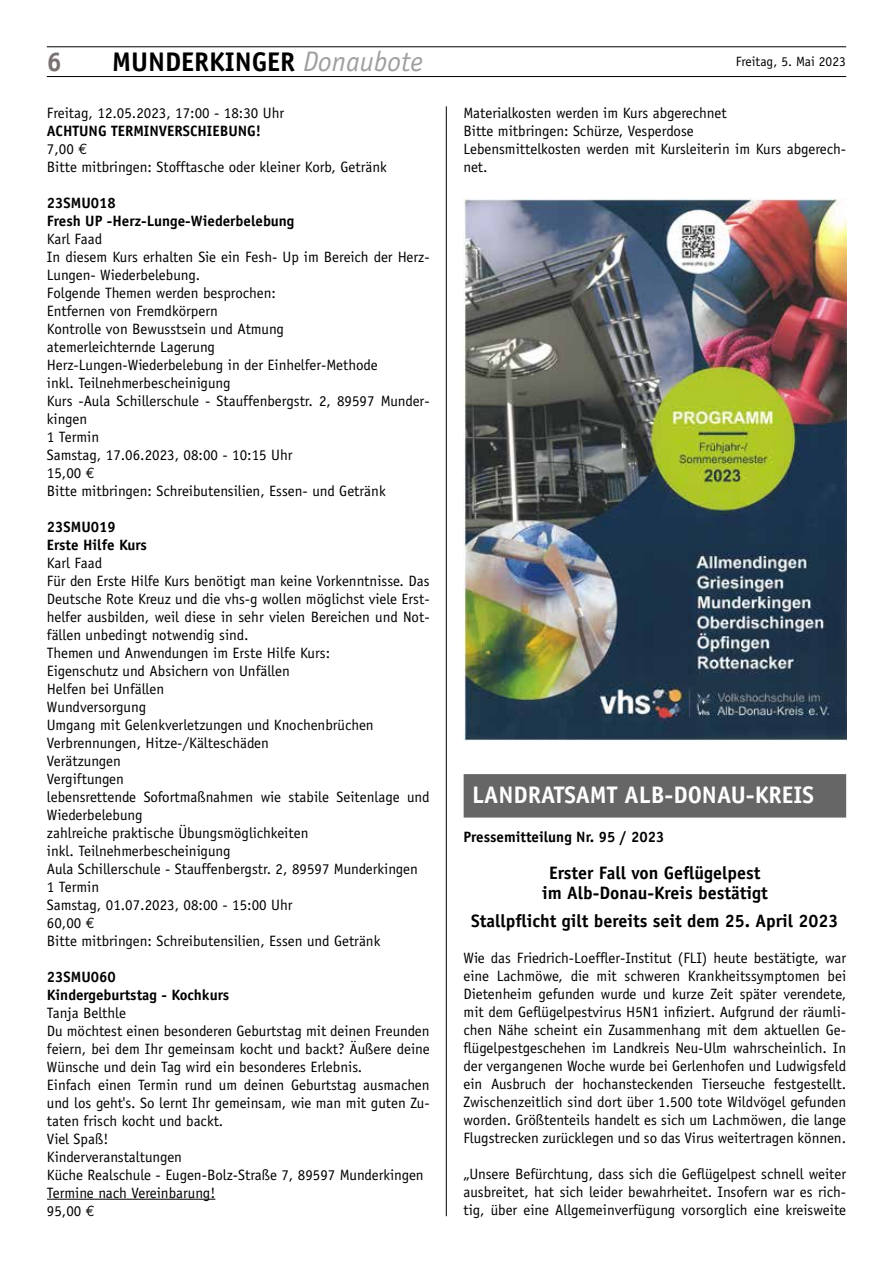
<style>
.page{position:relative;width:893px;height:1263px;background:#fff}
.page>*{position:absolute;margin:0;border:0;box-sizing:border-box;transform-origin:0 0}
.t1{font:700 27px "Officina Sans";color:#000}
.t2{font:700 27px "Officina Sans";color:#787370}
.t3{font:700 24px "Officina Sans";color:#fff}
.t4{font:700 18px/19.5px "Officina Sans";color:#000;text-align:center}
.t5{font:15px/18px "Officina Sans";color:#000}
.t6{font:700 15px/18px "Officina Sans";color:#000}
.t7{font:13.5px "Officina Sans";color:#000}
.s1{font-weight:400;font-style:italic;font-size:28.35px;color:#a19f9d}
.s2{font-weight:700}
.s3{font-family:"Euro Mono"}
</style>
<div class="page">
<hr style="left:47px;top:76px;width:799px;height:1px;background:#000">
<hr style="left:47px;top:47px;width:799px;height:1px;background:#000">
<hr style="left:446px;top:106px;width:1px;height:1110px;background:#000">
<hr style="left:47px;top:1199px;width:168px;height:1px;background:#000">
<img style="left:463px;top:199px;width:383px;height:541px">
<div style="left:464px;top:774px;width:382px;height:43px;background:#666"></div>
<h1 class="t2" style="left:47px;top:45px;width:17px">6</h1>
<h1 class="t1" style="left:112px;top:45px;width:312px">MUNDERKINGER <span class="s1">Donaubote</span></h1>
<p class="t7" style="left:736px;top:53px;width:112px">Freitag, 5. Mai 2023</p>
<p class="t5" style="left:47px;top:104px;width:239px">Freitag, 12.05.2023, 17:00 - 18:30 Uhr</p>
<p class="t5" style="left:47px;top:122px;width:341px"><span class="s2">ACHTUNG TERMINVERSCHIEBUNG!<br></span>7,00 <span class="s3">€<br></span>Bitte mitbringen: Stofftasche oder kleiner Korb, Getränk</p>
<p class="t6" style="left:47px;top:193px;width:249px">23SMU018<br>Fresh UP -Herz-Lunge-Wiederbelebung</p>
<p class="t5" style="left:47px;top:230px;width:384px">Karl Faad<br>In diesem Kurs erhalten Sie ein Fesh- Up im Bereich der Herz-Lungen- Wiederbelebung.<br>Folgende Themen werden besprochen:<br>Entfernen von Fremdkörpern<br>Kontrolle von Bewusstsein und Atmung<br>atemerleichternde Lagerung<br>Herz-Lungen-Wiederbelebung in der Einhelfer-Methode<br>inkl. Teilnehmerbescheinigung<br>Kurs -Aula Schillerschule - Stauffenbergstr. 2, 89597 Munder&shy;kingen<br>1 Termin<br>Samstag, 17.06.2023, 08:00 - 10:15 Uhr<br>15,00 <span class="s3">€<br></span>Bitte mitbringen: Schreibutensilien, Essen- und Getränk</p>
<p class="t6" style="left:47px;top:517px;width:102px">23SMU019<br>Erste Hilfe Kurs</p>
<p class="t5" style="left:47px;top:554px;width:384px">Karl Faad<br>Für den Erste Hilfe Kurs benötigt man keine Vorkenntnisse. Das Deutsche Rote Kreuz und die vhs-g wollen möglichst viele Erst&shy;helfer ausbilden, weil diese in sehr vielen Bereichen und Not&shy;fällen unbedingt notwendig sind.<br>Themen und Anwendungen im Erste Hilfe Kurs:<br>Eigenschutz und Absichern von Unfällen<br>Helfen bei Unfällen<br>Wundversorgung<br>Umgang mit Gelenkverletzungen und Knochenbrüchen Verbrennungen, Hitze-/Kälteschäden<br>Verätzungen<br>Vergiftungen<br>lebensrettende Sofortmaßnahmen wie stabile Seitenlage und Wiederbelebung<br>zahlreiche praktische Übungsmöglichkeiten<br>inkl. Teilnehmerbescheinigung<br>Aula Schillerschule - Stauffenbergstr. 2, 89597 Munderkingen<br>1 Termin<br>Samstag, 01.07.2023, 08:00 - 15:00 Uhr<br>60,00 <span class="s3">€<br></span>Bitte mitbringen: Schreibutensilien, Essen und Getränk</p>
<p class="t6" style="left:47px;top:967px;width:184px">23SMU060<br>Kindergeburtstag - Kochkurs</p>
<p class="t5" style="left:47px;top:1004px;width:384px">Tanja Belthle<br>Du möchtest einen besonderen Geburtstag mit deinen Freunden feiern, bei dem Ihr gemeinsam kocht und backt? Äußere deine Wünsche und dein Tag wird ein besonderes Erlebnis.<br>Einfach einen Termin rund um deinen Geburtstag ausmachen und los geht's. So lernt Ihr gemeinsam, wie man mit guten Zu&shy;taten frisch kocht und backt.<br>Viel Spaß!<br>Kinderveranstaltungen<br>Küche Realschule - Eugen-Bolz-Straße 7, 89597 Munderkingen Termine nach Vereinbarung!<br>95,00 <span class="s3">€</span></p>
<p class="t5" style="left:463px;top:104px;width:384px">Materialkosten werden im Kurs abgerechnet<br>Bitte mitbringen: Schürze, Vesperdose<br>Lebensmittelkosten werden mit Kursleiterin im Kurs abgerech&shy;net.</p>
<h2 class="t3" style="left:472px;top:780px;width:343px">Landratsamt aLb-donau-Kreis</h2>
<p class="t6" style="left:463px;top:828px;width:202px">Pressemitteilung Nr. 95 / 2023</p>
<p class="t4" style="left:542px;top:863px;width:227px">Erster Fall von Geflügelpest im Alb-Donau-Kreis bestätigt</p>
<p class="t4" style="left:471px;top:911px;width:369px">Stallpflicht gilt bereits seit dem 25. April 2023</p>
<p class="t5" style="left:463px;top:949px;width:384px;text-align:justify">Wie das Friedrich-Loeffler-Institut (FLI) heute bestätigte, war eine Lachmöwe, die mit schweren Krankheitssymptomen bei Dietenheim gefunden wurde und kurze Zeit später verendete, mit dem Geflügelpestvirus H5N1 infiziert. Aufgrund der räumli&shy;chen Nähe scheint ein Zusammenhang mit dem aktuellen Ge&shy;flügelpestgeschehen im Landkreis Neu-Ulm wahrscheinlich. In der vergangenen Woche wurde bei Gerlenhofen und Ludwigsfeld ein Ausbruch der hochansteckenden Tierseuche festgestellt.<br>Zwischenzeitlich sind dort über 1.500 tote Wildvögel gefunden worden. Größtenteils handelt es sich um Lachmöwen, die lange Flugstrecken zurücklegen und so das Virus weitertragen können.</p>
<p class="t5" style="left:463px;top:1165px;width:384px;text-align:justify">„Unsere Befürchtung, dass sich die Geflügelpest schnell weiter ausbreitet, hat sich leider bewahrheitet. Insofern war es rich&shy;tig, über eine Allgemeinverfügung vorsorglich eine kreisweite</p>
</div>
